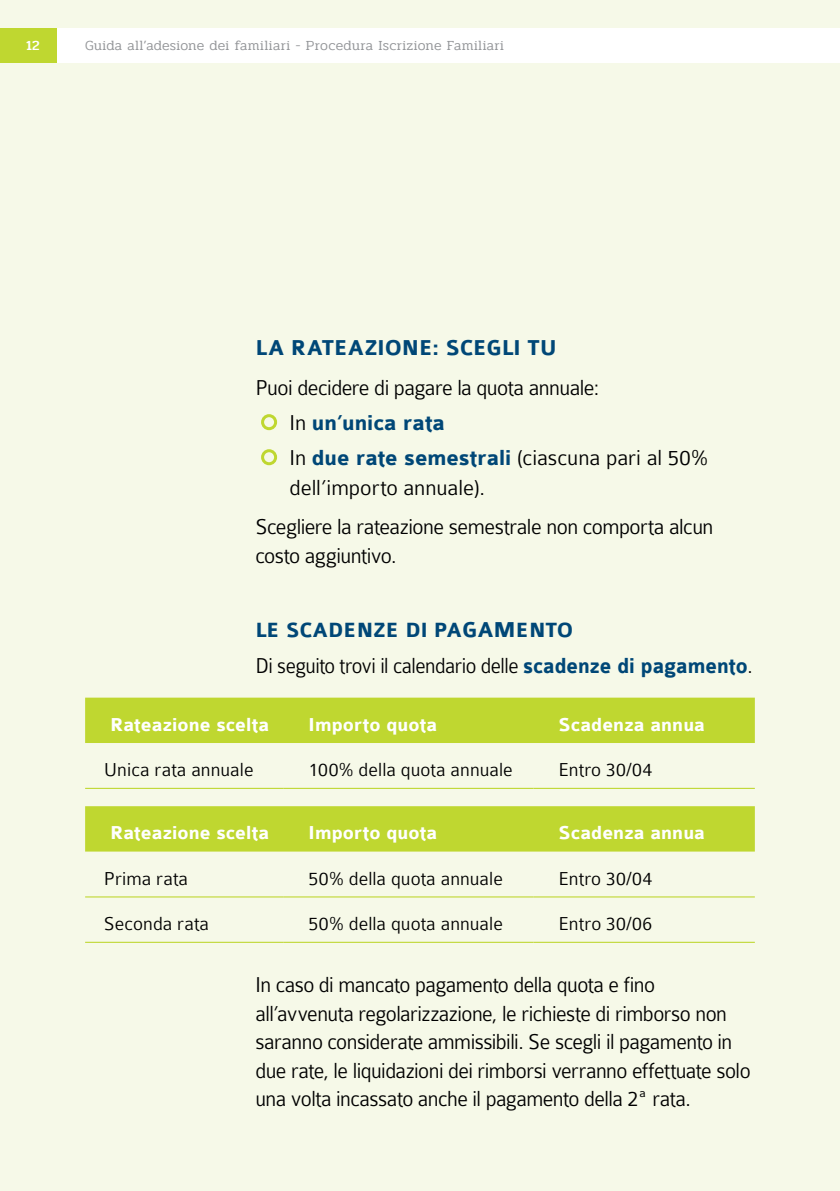
<style>
.page{position:relative;width:840px;height:1191px;background:#fff}
.page>*{position:absolute;margin:0;border:0;box-sizing:border-box;transform-origin:0 0}
.t1{font:300 23px/28.4px "Colaborate";letter-spacing:-.025em;color:#000;scale:.96 1}
.t2{font:300 23px/35px "Colaborate";letter-spacing:-.025em;color:#000}
.t3{font:300 23px "Colaborate";letter-spacing:-.025em;color:#000;scale:.93 1}
.t4{font:700 23px "Colaborate";color:#004777}
.t5{font:700 22px "Colaborate";color:#004777}
.t6{font:300 20px "Colaborate";letter-spacing:.005em;color:#000}
.t7{font:700 20px "Colaborate";letter-spacing:.005em;color:#fff}
.t8{font:300 14px "Pridi";letter-spacing:.02em;color:#939598}
.t9{font:500 14px "Pridi";color:#fff}
.s1{font-weight:700;color:#004777}
.s2{font-size:23px}
</style>
<div class="page">
<div style="left:0;top:0;width:839px;height:1191px;background:#f6f9e8"></div>
<div style="left:57px;top:28px;width:782px;height:34px;background:#fff"></div>
<div style="left:0;top:28px;width:57px;height:34px;background:#bfd730"></div>
<div style="left:261px;top:414px;width:16px;height:16px;border:3px solid #bfd730;border-radius:50%"></div>
<div style="left:261px;top:449px;width:16px;height:16px;border:3px solid #bfd730;border-radius:50%"></div>
<div style="left:85px;top:697px;width:669px;height:46px;background:#bfd730"></div>
<hr style="left:85px;top:788px;width:198px;height:1px;background:#bfd730">
<hr style="left:283px;top:788px;width:250px;height:1px;background:#bfd730">
<hr style="left:533px;top:788px;width:221px;height:1px;background:#bfd730">
<div style="left:85px;top:806px;width:669px;height:45px;background:#bfd730"></div>
<hr style="left:85px;top:896px;width:198px;height:1px;background:#bfd730">
<hr style="left:283px;top:896px;width:250px;height:1px;background:#bfd730">
<hr style="left:533px;top:896px;width:221px;height:1px;background:#bfd730">
<hr style="left:85px;top:941px;width:198px;height:2px;background:#bfd730">
<hr style="left:283px;top:941px;width:250px;height:2px;background:#bfd730">
<hr style="left:533px;top:941px;width:221px;height:2px;background:#bfd730">
<p class="t9" style="left:26px;top:35px;width:15px">12</p>
<p class="t8" style="left:85px;top:36px;width:420px">Guida all’adesione dei familiari - Procedura Iscrizione Familiari</p>
<p class="t4" style="left:255px;top:336px;width:303px">LA RATEAZIONE: SCEGLI TU</p>
<p class="t2" style="left:289px;top:370px;width:420px;text-indent:-34px">Puoi decidere di pagare la quota annuale:<br>In <span class="s1">un’unica rata<br></span>In <span class="s1">due rate semestrali</span> (ciascuna pari al 50%</p>
<p class="t2" style="left:255px;top:467px;width:459px;line-height:39.8px;text-indent:34px">dell’importo annuale).<br>Scegliere la rateazione semestrale non comporta alcun</p>
<p class="t2" style="left:255px;top:538px;width:143px">costo aggiuntivo.</p>
<p class="t5" style="left:255px;top:619px;width:319px">LE SCADENZE DI PA<span class="s2">GAM</span>ENTO</p>
<p class="t3" style="left:255px;top:653px;width:535px">Di seguito trovi il calendario delle <span class="s1">scadenze di pagamento</span>.</p>
<p class="t7" style="left:110px;top:714px;width:161px">Rateazione scelta</p>
<p class="t7" style="left:308px;top:714px;width:130px">Importo quota</p>
<p class="t7" style="left:558px;top:714px;width:148px">Scadenza annua</p>
<p class="t6" style="left:104px;top:759px;width:151px">Unica rata annuale</p>
<p class="t6" style="left:308px;top:759px;width:206px">100% della quota annuale</p>
<p class="t6" style="left:558px;top:759px;width:95px">Entro 30/04</p>
<p class="t7" style="left:110px;top:822px;width:161px">Rateazione scelta</p>
<p class="t7" style="left:308px;top:822px;width:130px">Importo quota</p>
<p class="t7" style="left:558px;top:822px;width:148px">Scadenza annua</p>
<p class="t6" style="left:104px;top:868px;width:86px">Prima rata</p>
<p class="t6" style="left:308px;top:868px;width:196px">50% della quota annuale</p>
<p class="t6" style="left:558px;top:868px;width:95px">Entro 30/04</p>
<p class="t6" style="left:104px;top:913px;width:107px">Seconda rata</p>
<p class="t6" style="left:308px;top:913px;width:196px">50% della quota annuale</p>
<p class="t6" style="left:558px;top:913px;width:95px">Entro 30/06</p>
<p class="t1" style="left:255px;top:971px;width:517px">In caso di mancato pagamento della quota e fino all’avvenuta regolarizzazione, le richieste di rimborso non saranno considerate ammissibili. Se scegli il pagamento in due rate, le liquidazioni dei rimborsi verranno effettuate solo una volta incassato anche il pagamento della 2ª rata.</p>
</div>
